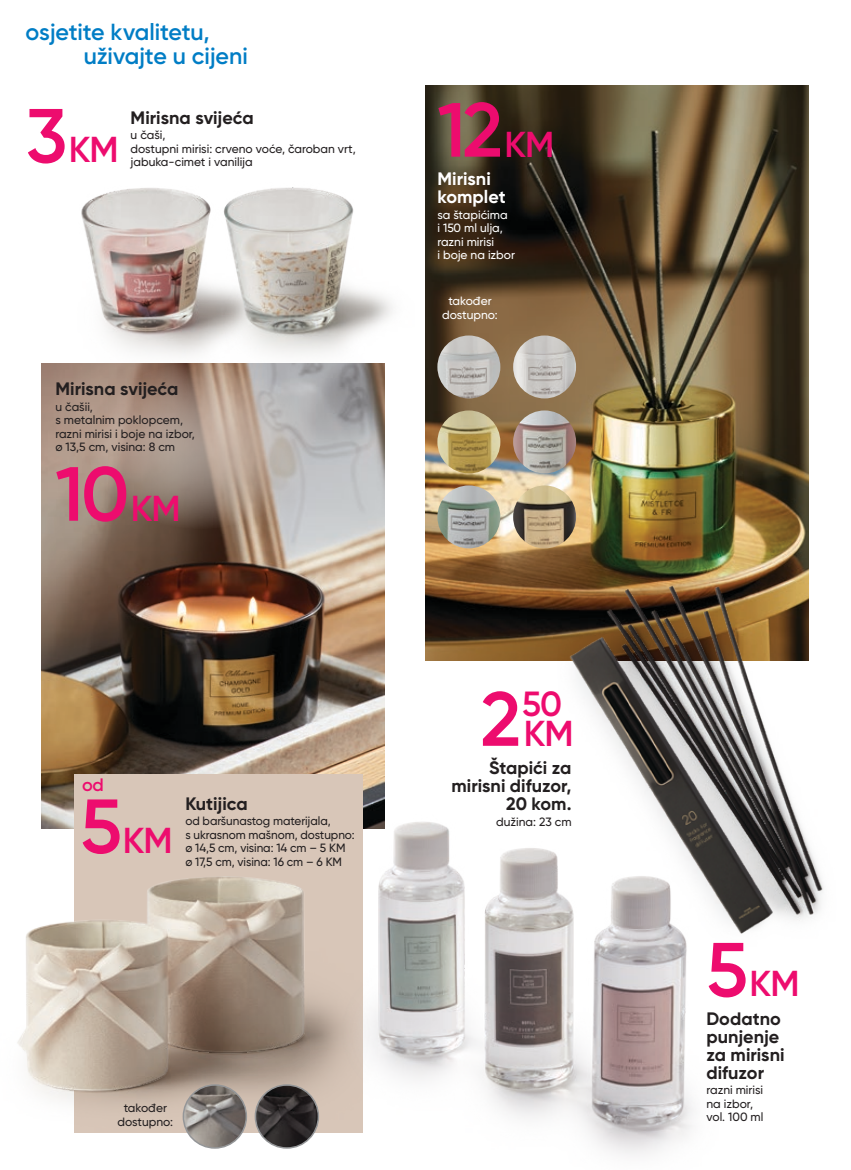
<style>
.page{position:relative;width:851px;height:1170px;background:#fff}
.page>*{position:absolute;margin:0;border:0;box-sizing:border-box;transform-origin:0 0}
.t1{font:600 76.5px "Gilroy";color:#ed0c6e}
.t2{font:600 36px "Gilroy";letter-spacing:-.025em;color:#ed0c6e}
.t3{font:600 34.95px "Gilroy";color:#ed0c6e}
.t4{font:600 23.25px/24px "Gilroy";letter-spacing:-.005em;color:#007dc5}
.t5{font:700 18px/18px "Gilroy";color:#231f20}
.t6{font:700 18px/18px "Gilroy";color:#fff}
.t7{font:600 18px "Gilroy";color:#ed0c6e}
.t8{font:500 12px/13.5px "Gilroy";color:#231f20}
.t9{font:500 12px/13.5px "Gilroy";color:#fff}
.s1{font-size:76.5px}
.s2{font-size:36px}
</style>
<div class="page">
<img style="left:81px;top:188px;width:92px;height:166px">
<img style="left:173px;top:187px;width:220px;height:199px">
<img style="left:41px;top:363px;width:343px;height:376px">
<img style="left:155px;top:684px;width:539px;height:472px">
<img style="left:425px;top:85px;width:383px;height:575px">
<img style="left:17px;top:739px;width:388px;height:417px">
<img style="left:455px;top:489px;width:369px;height:510px">
<svg style="left:87px;top:362px;width:228px;height:167px;background:#a9968a"></svg>
<img style="left:437px;top:335px;width:63px;height:63px;border-radius:31px">
<img style="left:437px;top:410px;width:63px;height:63px;border-radius:31px">
<img style="left:437px;top:485px;width:63px;height:63px;border-radius:31px">
<img style="left:513px;top:335px;width:63px;height:63px;border-radius:31px">
<img style="left:513px;top:410px;width:63px;height:63px;border-radius:31px">
<img style="left:513px;top:485px;width:63px;height:63px;border-radius:31px">
<img style="left:183px;top:1084px;width:63px;height:63px;border-radius:31px">
<div style="left:183px;top:1084px;width:64px;height:64px;border:2px solid #949698;border-radius:50%"></div>
<img style="left:255px;top:1084px;width:63px;height:63px;border-radius:31px">
<div style="left:254px;top:1084px;width:65px;height:64px;border:2px solid #949698;border-radius:50%"></div>
<h3 class="t4" style="left:84px;top:20px;width:166px;text-indent:-58px">osjetite kvalitetu, uživajte u cijeni</h3>
<h2 class="t2" style="left:26px;top:127px;width:94px"><span class="s1">3</span> KM</h2>
<h3 class="t5" style="left:131px;top:108px;width:124px">Mirisna svijeća</h3>
<p class="t8" style="left:131px;top:128px;width:227px">u čaši,<br>dostupni mirisi: crveno voće, čaroban vrt, jabuka-cimet i vanilija</p>
<h3 class="t5" style="left:55px;top:380px;width:124px">Mirisna svijeća</h3>
<p class="t8" style="left:55px;top:400px;width:141px">u čašii,<br>s metalnim poklopcem, razni mirisi i boje na izbor, ø 13,5 cm, visina: 8 cm</p>
<h1 class="t1" style="left:55px;top:446px;width:127px">10 <span class="s2">KM</span></h1>
<h3 class="t7" style="left:82px;top:773px;width:23px">od</h3>
<h2 class="t2" style="left:80px;top:817px;width:94px"><span class="s1">5</span> KM</h2>
<h3 class="t5" style="left:185px;top:794px;width:64px">Kutijica</h3>
<p class="t8" style="left:185px;top:814px;width:171px">od baršunastog materijala,<br>s ukrasnom mašnom, dostupno: ø 14,5 cm, visina: 14 cm – 5 KM ø 17,5 cm, visina: 16 cm – 6 KM</p>
<h1 class="t1" style="left:437px;top:82px;width:118px">12 <span class="s2">KM</span></h1>
<h3 class="t6" style="left:437px;top:169px;width:70px">Mirisni komplet</h3>
<p class="t9" style="left:437px;top:207px;width:79px">sa štapićima<br>i 150 ml ulja, razni mirisi<br>i boje na izbor</p>
<p class="t9" style="left:442px;top:294px;width:57px;text-align:center">također dostupno:</p>
<h3 class="t3" style="left:480px;top:682px;width:83px"><span class="s1">2</span> 50</h3>
<h2 class="t2" style="left:523px;top:711px;width:51px">KM</h2>
<h3 class="t5" style="left:451px;top:758px;width:122px;text-align:right">Štapići za mirisni difuzor,<br>20 kom.</h3>
<p class="t8" style="left:496px;top:814px;width:77px">dužina: 23 cm</p>
<p class="t8" style="left:117px;top:1101px;width:57px;text-align:center">također dostupno:</p>
<h2 class="t2" style="left:706px;top:961px;width:95px"><span class="s1">5</span> KM</h2>
<h3 class="t5" style="left:706px;top:1009px;width:80px">Dodatno punjenje za mirisni difuzor</h3>
<p class="t8" style="left:706px;top:1083px;width:58px">razni mirisi na izbor, vol. 100 ml</p>
</div>
